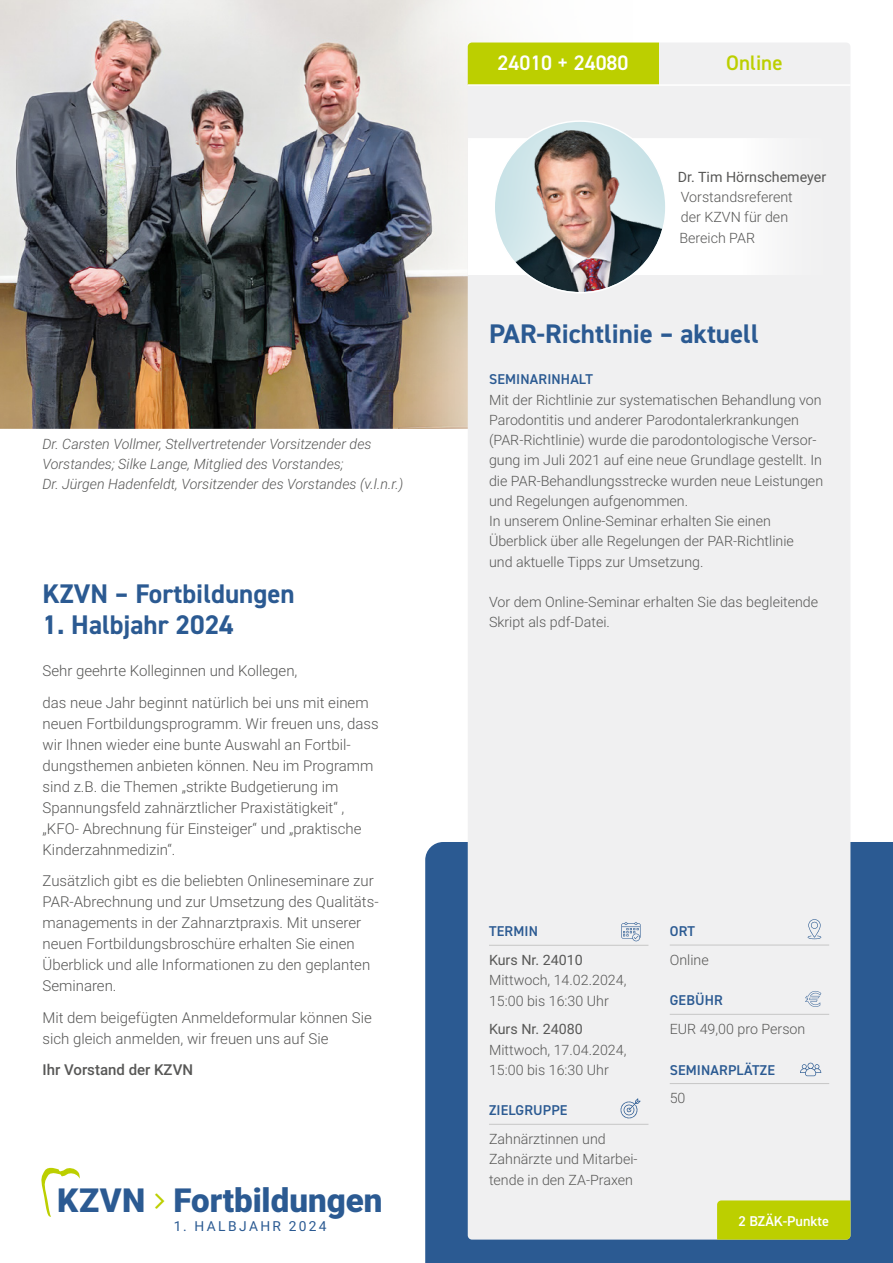
<style>
.page{position:relative;width:893px;height:1263px;background:#fff}
.page>*{position:absolute;margin:0;border:0;box-sizing:border-box;transform-origin:0 0}
.t1{font:900 33.15px "Roboto";color:#2b5a92}
.t2{font:700 27px "DIN2014";color:#2b5a92}
.t3{font:600 21px "DIN2014";color:#fff}
.t4{font:600 21px "DIN2014";color:#bccf00}
.t5{font:300 15px/21px "Roboto";color:#575756}
.t6{font:500 15px "Roboto";color:#575756}
.t7{font:300 14.25px/20.2px "Roboto";color:#575756}
.t8{font:italic 300 14.25px/20.2px "Roboto";color:#575756}
.t9{font:600 14.25px "DIN2014";letter-spacing:.01em;color:#2b5a92}
.t10{font:14.25px "Roboto";color:#575756}
.t11{font:600 14.25px "DIN2014";color:#fff}
.t12{font:13.8px "Roboto";letter-spacing:.175em;color:#2b5a92}
</style>
<div class="page">
<img style="left:0;top:0;width:648px;height:428px">
<div style="left:425px;top:842px;width:468px;height:421px;background:#2b5a92"></div>
<svg style="left:41px;top:1167px;width:39px;height:50px"></svg>
<div style="left:468px;top:86px;width:382px;height:1153px;background:#f0f0f1"></div>
<svg style="left:468px;top:43px;width:382px;height:41px"></svg>
<div style="left:468px;top:139px;width:382px;height:136px;background:linear-gradient(to bottom,#fafafa,#fafafa)"></div>
<div style="left:495px;top:122px;width:170px;height:170px;background:#fff;opacity:.75"></div>
<img style="left:499px;top:122px;width:166px;height:170px">
<hr style="left:489px;top:945px;width:159px;height:1px;background:#c6c6c6">
<hr style="left:489px;top:1124px;width:159px;height:1px;background:#c6c6c6">
<svg style="left:621px;top:922px;width:19px;height:19px"></svg>
<svg style="left:620px;top:1098px;width:21px;height:21px"></svg>
<hr style="left:670px;top:945px;width:159px;height:1px;background:#c6c6c6">
<hr style="left:670px;top:1014px;width:159px;height:1px;background:#c6c6c6">
<hr style="left:670px;top:1083px;width:159px;height:1px;background:#c6c6c6">
<svg style="left:808px;top:919px;width:13px;height:20px"></svg>
<svg style="left:805px;top:991px;width:16px;height:16px"></svg>
<svg style="left:800px;top:1063px;width:21px;height:13px"></svg>
<div style="left:717px;top:1200px;width:133px;height:39px;background:#bccf00"></div>
<hr style="left:468px;top:84px;width:382px;height:2px;background:#fff">
<p class="t8" style="left:43px;top:433px;width:362px">Dr. Carsten Vollmer, Stellvertretender Vorsitzender des<br>Vorstandes; Silke Lange, Mitglied des Vorstandes;<br>Dr. Jürgen Hadenfeldt, Vorsitzender des Vorstandes (v.l.n.r.)</p>
<h2 class="t2" style="left:43px;top:575px;width:254px">KZVN – Fortbildungen</h2>
<h2 class="t2" style="left:43px;top:607px;width:193px">1. Halbjahr 2024</h2>
<p class="t5" style="left:43px;top:655px;width:328px;line-height:31.5px">Sehr geehrte Kolleginnen und Kollegen,<br>das neue Jahr beginnt natürlich bei uns mit einem</p>
<p class="t5" style="left:43px;top:712px;width:338px">neuen Fortbildungsprogramm. Wir freuen uns, dass wir Ihnen wieder eine bunte Auswahl an Fortbil&shy;dungsthemen anbieten können. Neu im Programm sind z.B. die Themen „strikte Budgetierung im Spannungsfeld zahnärztlicher Praxistätigkeit“ , „KFO- Abrechnung für Einsteiger“ und „praktische Kinderzahnmedizin“.</p>
<p class="t5" style="left:43px;top:870px;width:338px">Zusätzlich gibt es die beliebten Onlineseminare zur PAR-Abrechnung und zur Umsetzung des Qualitäts&shy;managements in der Zahnarztpraxis. Mit unserer neuen Fortbildungsbroschüre erhalten Sie einen Überblick und alle Informationen zu den geplanten Seminaren.</p>
<p class="t5" style="left:43px;top:1006px;width:331px">Mit dem beigefügten Anmeldeformular können Sie sich gleich anmelden, wir freuen uns auf Sie</p>
<p class="t6" style="left:43px;top:1059px;width:152px">Ihr Vorstand der KZVN</p>
<h1 class="t1" style="left:57px;top:1177px;width:327px">KZVN Fortbildungen</h1>
<p class="t12" style="left:174px;top:1217px;width:154px">1. HALBJAHR 2024</p>
<h3 class="t3" style="left:497px;top:49px;width:133px">24010 + 24080</h3>
<h3 class="t4" style="left:726px;top:49px;width:58px">Online</h3>
<p class="t10" style="left:678px;top:167px;width:150px">Dr. Tim Hörnschemeyer</p>
<p class="t7" style="left:679px;top:186px;width:115px">Vorstandsreferent der KZVN für den<br>Bereich PAR</p>
<h2 class="t2" style="left:489px;top:315px;width:271px">PAR-Richtlinie – aktuell</h2>
<p class="t9" style="left:489px;top:370px;width:106px">SEMINARINHALT</p>
<p class="t7" style="left:489px;top:389px;width:336px">Mit der Richtlinie zur systematischen Behandlung von Parodontitis und anderer Parodontalerkrankungen (PAR-Richtlinie) wurde die parodontologische Versor&shy;gung im Juli 2021 auf eine neue Grundlage gestellt. In die PAR-Behandlungsstrecke wurden neue Leistungen und Regelungen aufgenommen.<br>In unserem Online-Seminar erhalten Sie einen Überblick über alle Regelungen der PAR-Richtlinie<br>und aktuelle Tipps zur Umsetzung.</p>
<p class="t7" style="left:489px;top:591px;width:331px">Vor dem Online-Seminar erhalten Sie das begleitende<br>Skript als pdf-Datei.</p>
<p class="t9" style="left:489px;top:922px;width:50px">TERMIN</p>
<p class="t10" style="left:489px;top:950px;width:95px">Kurs Nr. 24010</p>
<p class="t7" style="left:489px;top:970px;width:139px">Mittwoch, 14.02.2024,<br>15:00 bis 16:30 Uhr</p>
<p class="t10" style="left:489px;top:1019px;width:95px">Kurs Nr. 24080</p>
<p class="t7" style="left:489px;top:1039px;width:139px">Mittwoch, 17.04.2024,<br>15:00 bis 16:30 Uhr</p>
<p class="t9" style="left:489px;top:1101px;width:80px">ZIELGRUPPE</p>
<p class="t7" style="left:489px;top:1128px;width:150px">Zahnärztinnen und<br>Zahnärzte und Mitarbei&shy;tende in den ZA-Praxen</p>
<p class="t9" style="left:670px;top:922px;width:27px">ORT</p>
<p class="t7" style="left:670px;top:949px;width:41px">Online</p>
<p class="t9" style="left:670px;top:991px;width:55px">GEBÜHR</p>
<p class="t7" style="left:670px;top:1018px;width:137px">EUR 49,00 pro Person</p>
<p class="t9" style="left:670px;top:1060px;width:107px">SEMINARPLÄTZE</p>
<p class="t7" style="left:670px;top:1088px;width:17px">50</p>
<p class="t11" style="left:738px;top:1211px;width:92px">2 BZÄK-Punkte</p>
</div>
